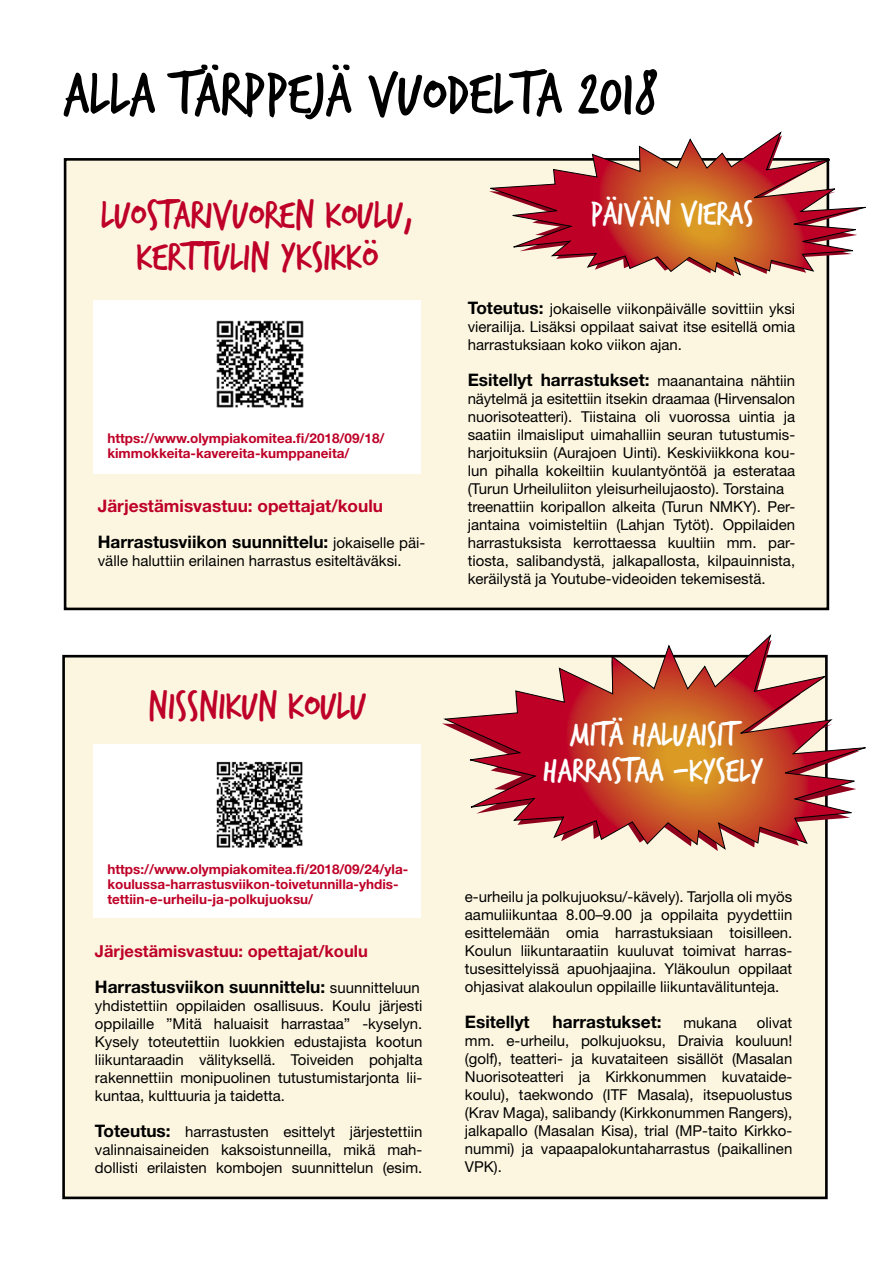
<style>
.page{position:relative;width:893px;height:1263px;background:#fff}
.page>*{position:absolute;margin:0;border:0;box-sizing:border-box;transform-origin:0 0}
.t1{font:64.05px "Trash Hand";color:#000}
.t2{font:42px "Trash Hand";color:#be0027}
.t3{font:36px/36px "Trash Hand";color:#fff;text-align:center}
.t4{font:700 17.25px "Helvetica Neue LT Std";color:#000}
.t5{font:700 17.25px/36px "Helvetica Neue LT Std";color:#be0027}
.t6{font:700 16.5px "Helvetica Neue LT Std";color:#be0027}
.t7{font:15px/18px "Helvetica Neue LT Std";color:#000;text-align:justify}
.t8{font:700 13.5px/15px "Helvetica Neue LT Std";color:#be0027}
.s1{color:#000}
.s2{font-weight:400;font-size:15px;color:#000}
.s3{font-weight:700;font-size:17.25px}
.s4{font-weight:400;font-size:15px}
</style>
<div class="page">
<div style="left:64px;top:656px;width:762px;height:542px;background:#fcf6e0"></div>
<div style="left:65px;top:159px;width:763px;height:450px;background:#fcf6e0"></div>
<div style="left:64px;top:158px;width:765px;height:452px;border:3px solid #000"></div>
<svg style="left:487px;top:131px;width:379px;height:145px"></svg>
<svg style="left:442px;top:634px;width:424px;height:216px"></svg>
<div style="left:94px;top:301px;width:327px;height:173px;background:#fff"></div>
<img style="left:216px;top:320px;width:88px;height:88px">
<div style="left:94px;top:745px;width:327px;height:173px;background:#fff"></div>
<img style="left:216px;top:761px;width:87px;height:87px">
<h1 class="t1" style="left:64px;top:63px;width:595px">ALLA TÄRPPEJÄ VUODELTA 2018</h1>
<h2 class="t2" style="left:101px;top:194px;width:314px">LUOSTARIVUOREN KOULU,</h2>
<h3 class="t3" style="left:590px;top:197px;width:164px">PÄIVÄN VIERAS</h3>
<h2 class="t2" style="left:136px;top:236px;width:243px">KERTTULIN YKSIKKÖ</h2>
<p class="t8" style="left:107px;top:430px;width:279px">https://www.olympiakomitea.fi/2018/09/18/ kimmokkeita-kavereita-kumppaneita/</p>
<p class="t5" style="left:98px;top:487px;width:329px">Järjestämisvastuu: opettajat/koulu<br><span class="s1">Harrastusviikon suunnittelu:</span> <span class="s2">jokaiselle päi-</span></p>
<p class="t7" style="left:98px;top:551px;width:305px">välle haluttiin erilainen harrastus esiteltäväksi.</p>
<p class="t7" style="left:468px;top:299px;width:329px"><span class="s3">Toteutus:</span> jokaiselle viikonpäivälle sovittiin yksi vierailija. Lisäksi oppilaat saivat itse esitellä omia harrastuksiaan koko viikon ajan.</p>
<p class="t4" style="left:468px;top:369px;width:329px">Esitellyt harrastukset: <span class="s4">maanantaina nähtiin</span></p>
<p class="t7" style="left:468px;top:389px;width:329px;text-align:left">näytelmä ja esitettiin itsekin draamaa (Hirvensalon nuorisoteatteri). Tiistaina oli vuorossa uintia ja saatiin ilmaisliput uimahalliin seuran tutustumis&shy;harjoituksiin (Aurajoen Uinti). Keskiviikkona kou&shy;lun pihalla kokeiltiin kuulantyöntöä ja esterataa (Turun Urheiluliiton yleisurheilujaosto). Torstaina treenattiin koripallon alkeita (Turun NMKY). Per&shy;jantaina voimisteltiin (Lahjan Tytöt). Oppilaiden harrastuksista kerrottaessa kuultiin mm. par&shy;tiosta, salibandystä, jalkapallosta, kilpauinnista, keräilystä ja Youtube-videoiden tekemisestä.</p>
<h2 class="t2" style="left:148px;top:685px;width:219px">NISSNIKUN KOULU</h2>
<p class="t8" style="left:107px;top:861px;width:302px">https://www.olympiakomitea.fi/2018/09/24/yla&shy;koulussa-harrastusviikon-toivetunnilla-yhdis&shy;tettiin-e-urheilu-ja-polkujuoksu/</p>
<p class="t6" style="left:95px;top:940px;width:274px">Järjestämisvastuu: opettajat/koulu</p>
<p class="t4" style="left:95px;top:976px;width:326px">Harrastusviikon suunnittelu: <span class="s4">suunnitteluun</span></p>
<p class="t7" style="left:95px;top:996px;width:329px">yhdistettiin oppilaiden osallisuus. Koulu järjesti oppilaille ”Mitä haluaisit harrastaa” -kyselyn.<br>Kysely toteutettiin luokkien edustajista kootun liikuntaraadin välityksellä. Toiveiden pohjalta rakennettiin monipuolinen tutustumistarjonta lii&shy;kuntaa, kulttuuria ja taidetta.</p>
<p class="t7" style="left:95px;top:1122px;width:329px"><span class="s3">Toteutus:</span> harrastusten esittelyt järjestettiin valinnaisaineiden kaksoistunneilla, mikä mah&shy;dollisti erilaisten kombojen suunnittelun (esim.</p>
<h3 class="t3" style="left:543px;top:718px;width:222px">MITÄ HALUAISIT<br>HARRASTAA -KYSELY</h3>
<p class="t7" style="left:465px;top:887px;width:329px">e-urheilu ja polkujuoksu/-kävely). Tarjolla oli myös aamuliikuntaa 8.00–9.00 ja oppilaita pyydettiin esittelemään omia harrastuksiaan toisilleen.<br>Koulun liikuntaraatiin kuuluvat toimivat harras&shy;tusesittelyissä apuohjaajina. Yläkoulun oppilaat ohjasivat alakoulun oppilaille liikuntavälitunteja.</p>
<p class="t4" style="left:465px;top:1011px;width:66px">Esitellyt</p>
<p class="t4" style="left:553px;top:1011px;width:110px">harrastukset:</p>
<p class="t7" style="left:683px;top:1013px;width:55px">mukana</p>
<p class="t7" style="left:465px;top:1013px;width:329px;text-indent:292px">olivat mm. e-urheilu, polkujuoksu, Draivia kouluun! (golf), teatteri- ja kuvataiteen sisällöt (Masalan Nuorisoteatteri ja Kirkkonummen kuvataide&shy;koulu), taekwondo (ITF Masala), itsepuolustus (Krav Maga), salibandy (Kirkkonummen Rangers), jalkapallo (Masalan Kisa), trial (MP-taito Kirkko&shy;nummi) ja vapaapalokuntaharrastus (paikallinen VPK).</p>
</div>
